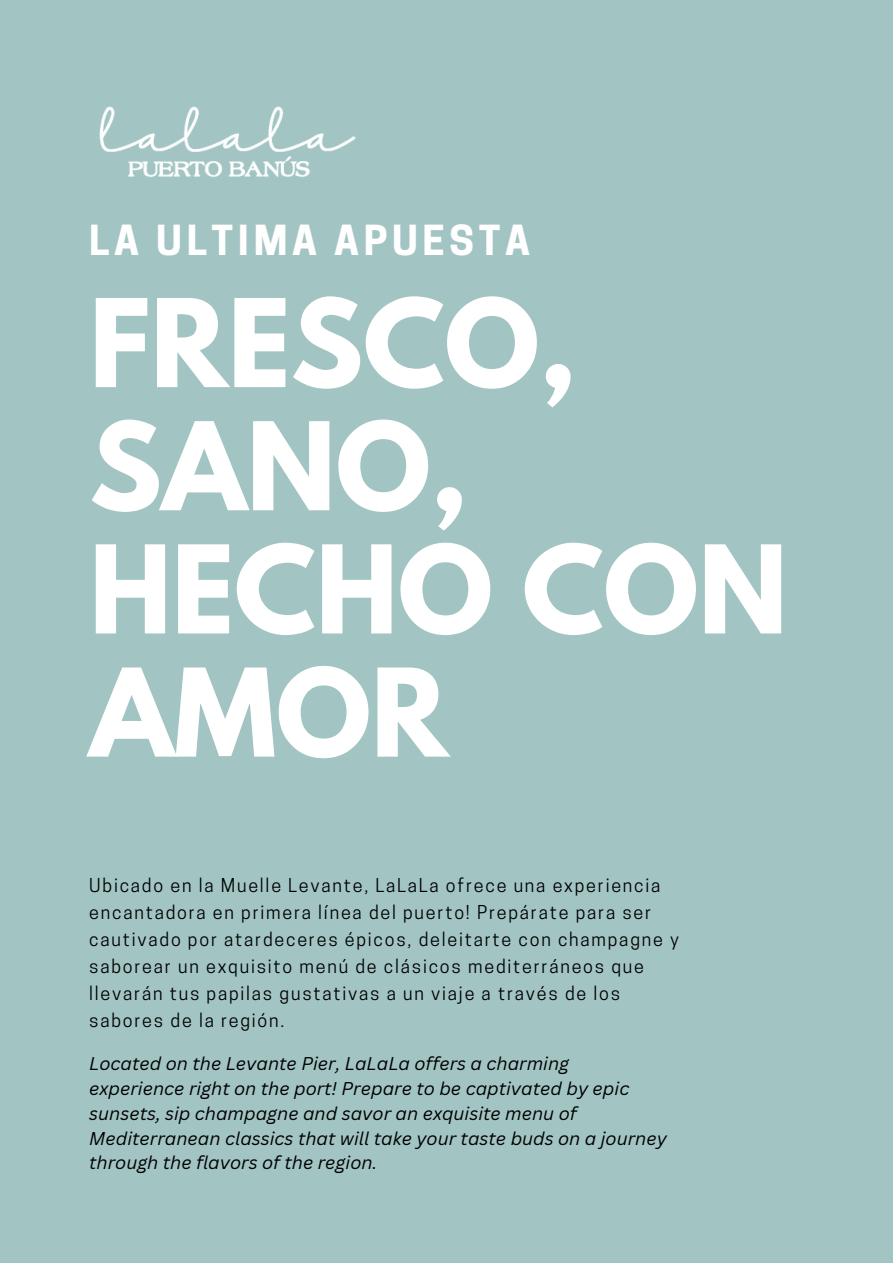
<style>
.page{position:relative;width:893px;height:1264px;background:#fff}
.page>*{position:absolute;margin:0;border:0;box-sizing:border-box;transform-origin:0 0}
.t1{font:700 108px/123.1px "League Spartan";color:#fff}
.t2{font:700 38.85px "Cooper Hewitt";letter-spacing:.12em;color:#fff}
.t3{font:18px/27px "Cooper Hewitt";letter-spacing:.1em;color:#000}
.t4{font:italic 18px/24.8px "Canva Sans";color:#000}
</style>
<div class="page">
<div style="left:0;top:0;width:892px;height:1262px;background:#a2c5c3"></div>
<img style="left:99px;top:106px;width:257px;height:72px">
<p class="t2" style="left:89px;top:225px;width:442px">LA ULTIMA APUESTA</p>
<p class="t1" style="left:89px;top:296px;width:699px">FRESCO,<br>SANO,<br>HECHO CON<br>AMOR</p>
<p class="t3" style="left:89px;top:873px;width:591px">Ubicado en la Muelle Levante, LaLaLa ofrece una experiencia encantadora en primera línea del puerto! Prepárate para ser cautivado por atardeceres épicos, deleitarte con champagne y saborear un exquisito menú de clásicos mediterráneos que llevarán tus papilas gustativas a un viaje a través de los sabores de la región.</p>
<p class="t4" style="left:89px;top:1050px;width:579px">Located on the Levante Pier, LaLaLa offers a charming experience right on the port! Prepare to be captivated by epic sunsets, sip champagne and savor an exquisite menu of Mediterranean classics that will take your taste buds on a journey through the flavors of the region.</p>
</div>
